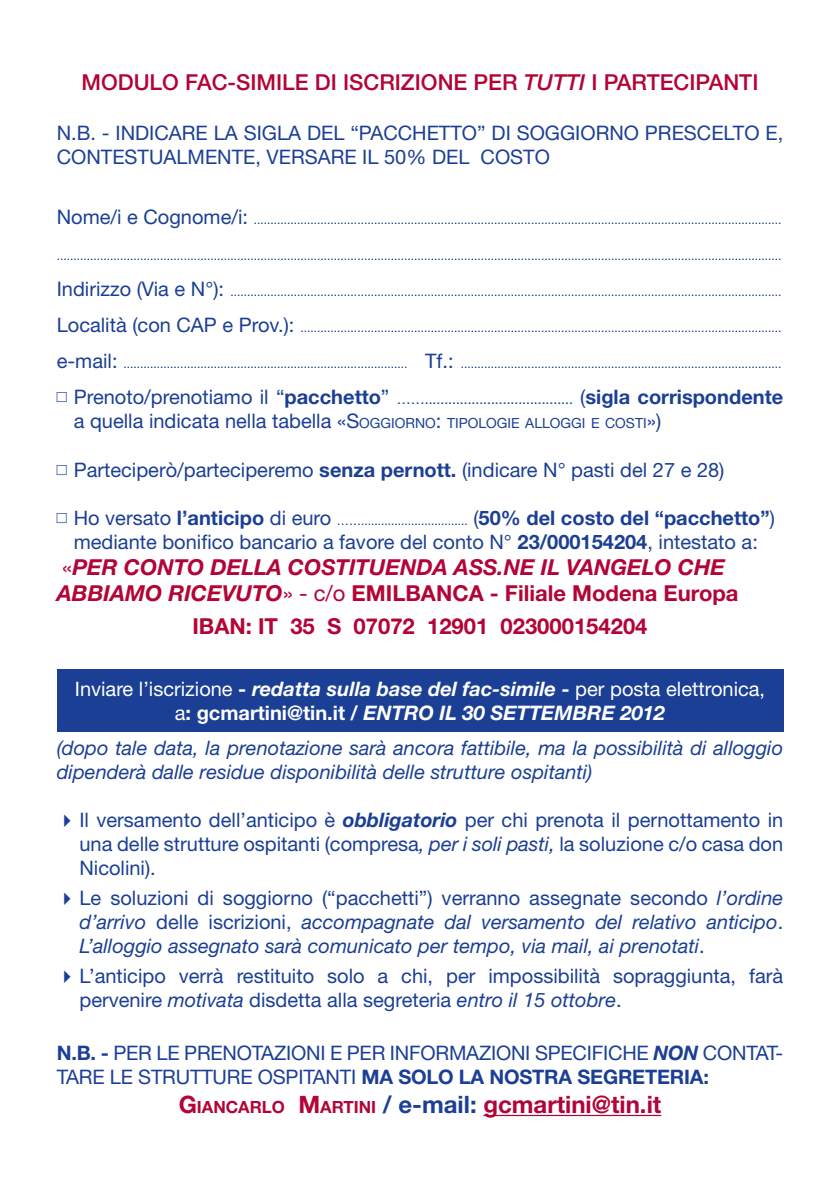
<style>
.page{position:relative;width:840px;height:1191px;background:#fff}
.page>*{position:absolute;margin:0;border:0;box-sizing:border-box;transform-origin:0 0}
.t1{font:700 24px "Helvetica Neue";color:#b30437}
.t2{font:italic 700 22px/26.4px "Helvetica Neue";color:#b30437}
.t3{font:500 22px "Helvetica Neue";color:#b30437}
.t4{font:700 22px "Helvetica Neue";color:#b30437}
.t5{font:20px/24px "Helvetica Neue";color:#1b3f94}
.t6{font:italic 20px/24px "Helvetica Neue";color:#1b3f94}
.t7{font:italic 700 20px/24px "Helvetica Neue";color:#fff;text-align:center}
.t8{font:14px "Helvetica Neue";color:#1b3f94}
.t9{font:12px "Helvetica Neue";color:#1b3f94}
.s1{font-style:italic}
.s2{font-size:20px}
.s3{font-weight:700;font-size:20px}
.s4{font-size:14px}
.s5{font-weight:700}
.s6{font-size:12px}
.s7{font-weight:400;font-style:normal}
.s8{font-style:normal}
.s9{font-weight:700;font-style:italic}
.s10{font-size:16.8px}
.s11{color:#1b3f94}
</style>
<div class="page">
<div style="left:57px;top:670px;width:725px;height:62px;background:#1b3f94"></div>
<hr style="left:483px;top:1114px;width:178px;height:2px;background:#b30437">
<h2 class="t3" style="left:81px;top:74px;width:678px">MODULO FAC-SIMILE DI ISCRIZIONE PER <span class="s1">TUTTI</span> I PARTECIPANTI</h2>
<h3 class="t5" style="left:57px;top:123px;width:727px">N.B. - INDICARE LA SIGLA DEL “PACCHETTO” DI SOGGIORNO PRESCELTO E,<br>CONTESTUALMENTE, VERSARE IL 50% DEL COSTO</h3>
<p class="t9" style="left:57px;top:216px;width:725px"><span class="s2">Nome/i e Cognome/i:</span> ..............................................................................................................................................................</p>
<p class="t9" style="left:57px;top:252px;width:725px">.........................................................................................................................................................................................................................</p>
<p class="t9" style="left:57px;top:288px;width:725px"><span class="s2">Indirizzo (Via e N°):</span> .....................................................................................................................................................................</p>
<p class="t9" style="left:57px;top:324px;width:725px"><span class="s2">Località (con CAP e Prov.):</span> ................................................................................................................................................</p>
<p class="t9" style="left:57px;top:360px;width:725px"><span class="s2">e-mail:</span> ..................................................................................... <span class="s2">Tf.:</span> ................................................................................................</p>
<p class="t8" style="left:74px;top:394px;width:710px"><span class="s2">Prenoto/prenotiamo il “</span><span class="s3">pacchetto</span><span class="s2">”</span> ……...................................... <span class="s2">(</span><span class="s3">sigla corrispondente</span></p>
<h3 class="t5" style="left:74px;top:411px;width:588px">a quella indicata nella tabella «S<span class="s4">OGGIORNO</span>: <span class="s4">TIPOLOGIE ALLOGGI E COSTI</span>»)</h3>
<h3 class="t5" style="left:74px;top:459px;width:651px">Parteciperò/parteciperemo <span class="s5">senza pernott.</span> (indicare N° pasti del 27 e 28)</h3>
<h3 class="t5" style="left:74px;top:507px;width:702px">Ho versato <span class="s5">l’anticipo</span> di euro <span class="s6">……................................</span> (<span class="s5">50% del costo del “pacchetto”</span>) mediante bonifico bancario a favore del conto N° <span class="s5">23/000154204</span>, intestato a:</h3>
<h2 class="t2" style="left:57px;top:556px;width:683px"><span class="s7">«</span>PER CONTO DELLA COSTITUENDA ASS.NE IL VANGELO CHE<br>ABBIAMO RICEVUTO<span class="s7">» - c/o</span> <span class="s8">EMILBANCA - Filiale Modena Europa</span></h2>
<h2 class="t4" style="left:192px;top:618px;width:456px">IBAN: IT 35 S 07072 12901 023000154204</h2>
<h3 class="t7" style="left:75px;top:678px;width:691px"><span class="s7">Inviare l’iscrizione</span> <span class="s8">-</span> redatta sulla base del fac-simile <span class="s8">-</span> <span class="s7">per posta elettronica, a</span><span class="s8">: gcmartini@tin.it /</span> ENTRO IL 30 SETTEMBRE 2012</h3>
<h3 class="t6" style="left:57px;top:738px;width:727px">(dopo tale data, la prenotazione sarà ancora fattibile, ma la possibilità di alloggio dipenderà dalle residue disponibilità delle strutture ospitanti)</h3>
<h3 class="t5" style="left:79px;top:810px;width:704px;text-align:justify">Il versamento dell’anticipo è <span class="s9">obbligatorio</span> per chi prenota il pernottamento in una delle strutture ospitanti (compresa<span class="s1">, per i soli pasti,</span> la soluzione c/o casa don Nicolini).</h3>
<h3 class="t6" style="left:79px;top:887px;width:704px;text-align:justify"><span class="s8">Le soluzioni di soggiorno (“pacchetti”) verranno assegnate secondo</span> l’ordine d’arrivo <span class="s8">delle iscrizioni,</span> accompagnate dal versamento del relativo anticipo<span class="s8">.<br></span>L’alloggio assegnato sarà comunicato per tempo, via mail, ai prenotati<span class="s8">.</span></h3>
<h3 class="t5" style="left:79px;top:965px;width:705px">L’anticipo verrà restituito solo a chi, per impossibilità sopraggiunta, farà pervenire <span class="s1">motivata</span> disdetta alla segreteria <span class="s1">entro il 15 ottobre</span>.</h3>
<h3 class="t5" style="left:57px;top:1043px;width:727px"><span class="s5">N.B. -</span> PER LE PRENOTAZIONI E PER INFORMAZIONI SPECIFICHE <span class="s9">NON</span> CONTAT-<br>TARE LE STRUTTURE OSPITANTI <span class="s5">MA SOLO LA NOSTRA SEGRETERIA:</span></h3>
<h1 class="t1" style="left:178px;top:1096px;width:484px">G<span class="s10">IANCARLO</span> M<span class="s10">ARTINI</span> <span class="s11">/ e-mail:</span> gcmartini@tin.it</h1>
</div>
